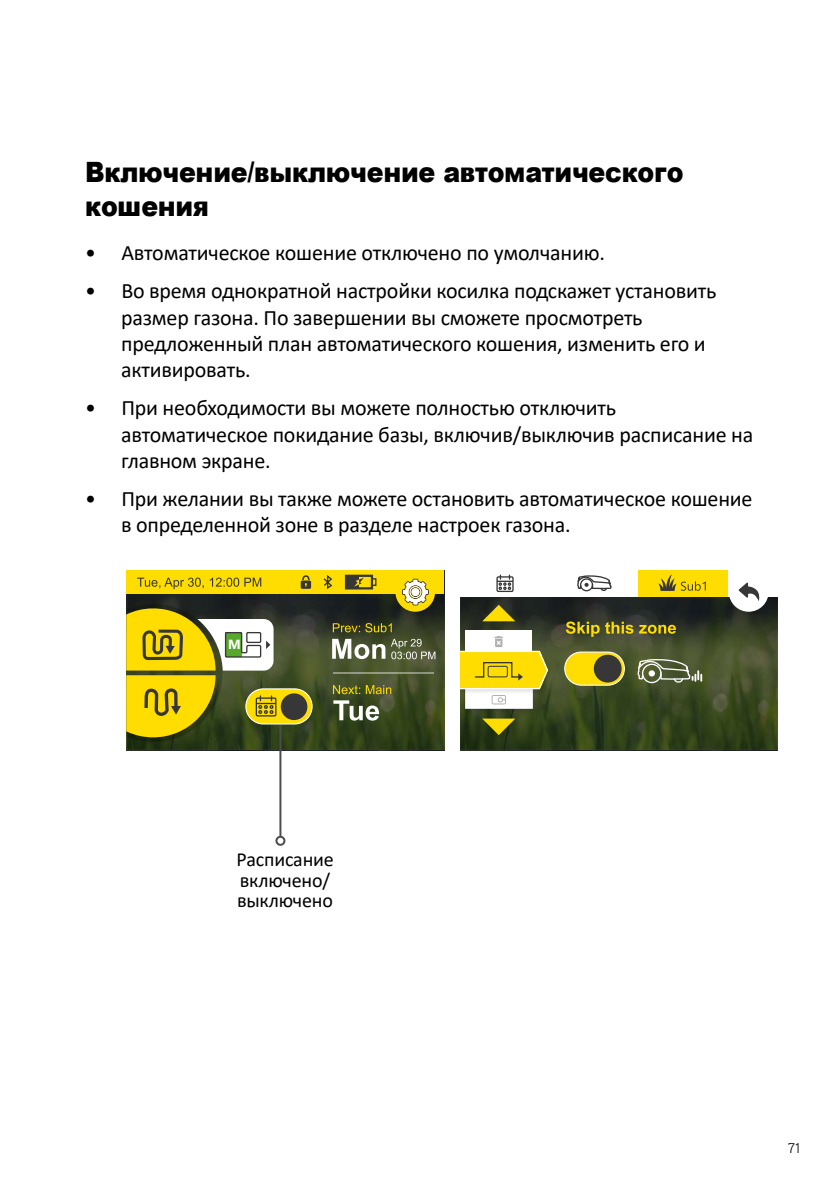
<style>
.page{position:relative;width:840px;height:1191px;background:#fff}
.page>*{position:absolute;margin:0;border:0;box-sizing:border-box;transform-origin:0 0}
.t1{font:900 28px/33.6px "Arial";letter-spacing:-.01em;color:#000;scale:.9 1}
.t2{font:22px/26.4px "Calibri";letter-spacing:-.01em;color:#000}
.t3{font:20px/20px "Calibri";letter-spacing:-.01em;color:#000}
.t4{font:14px "Aaux Next";color:#000}
.t5{font:700 13.2px "Segoe UI";color:#fff}
</style>
<div class="page">
<svg style="left:126px;top:594px;width:318px;height:156px;background:#353f24"></svg>
<div style="left:126px;top:570px;width:318px;height:24px;background:#fd0"></div>
<svg style="left:137px;top:577px;width:124px;height:12px"></svg>
<svg style="left:323px;top:575px;width:10px;height:14px"></svg>
<svg style="left:300px;top:575px;width:11px;height:14px"></svg>
<div style="left:371px;top:578px;width:5px;height:8px;border:1px solid #373737"></div>
<div style="left:345px;top:574px;width:28px;height:15px;border:2px solid #373737"></div>
<div style="left:346px;top:576px;width:13px;height:12px;background:#373737"></div>
<svg style="left:354px;top:578px;width:9px;height:8px"></svg>
<hr style="left:333px;top:672px;width:100px;height:2px;background:#fff">
<svg style="left:332px;top:623px;width:59px;height:9px"></svg>
<svg style="left:332px;top:639px;width:103px;height:20px"></svg>
<svg style="left:333px;top:685px;width:58px;height:9px"></svg>
<svg style="left:333px;top:700px;width:46px;height:20px"></svg>
<div style="left:395px;top:572px;width:40px;height:40px;background:#fd0;border-radius:50%"></div>
<svg style="left:402px;top:579px;width:26px;height:26px"></svg>
<svg style="left:246px;top:689px;width:66px;height:35px"></svg>
<div style="left:245px;top:688px;width:67px;height:36px;border:1px solid #fff;border-radius:18px"></div>
<div style="left:280px;top:693px;width:27px;height:27px;background:#373737;border-radius:50%"></div>
<svg style="left:126px;top:603px;width:150px;height:139px;background:#a2992e"></svg>
<hr style="left:279px;top:725px;width:2px;height:112px;background:#4d4d4f">
<div style="left:275px;top:836px;width:10px;height:10px;border:2px solid #4d4d4f;border-radius:50%"></div>
<svg style="left:460px;top:596px;width:317px;height:154px;background:#374125"></svg>
<div style="left:638px;top:570px;width:89px;height:26px;background:#fd0"></div>
<div style="left:496px;top:576px;width:17px;height:16px;border:1px solid #373737"></div>
<svg style="left:497px;top:575px;width:15px;height:15px"></svg>
<svg style="left:576px;top:575px;width:36px;height:31px"></svg>
<img style="left:460px;top:704px;width:78px;height:13px">
<svg style="left:482px;top:718px;width:33px;height:17px"></svg>
<svg style="left:482px;top:605px;width:33px;height:16px"></svg>
<div style="left:465px;top:631px;width:67px;height:31px;background:#fff"></div>
<svg style="left:565px;top:621px;width:110px;height:16px;background:#746d22"></svg>
<img style="left:548px;top:647px;width:5px;height:49px">
<img style="left:562px;top:698px;width:66px;height:40px">
<div style="left:586px;top:709px;width:5px;height:17px;background:#30401d"></div>
<svg style="left:596px;top:709px;width:5px;height:17px"></svg>
<div style="left:564px;top:652px;width:60px;height:33px;background:#fd0;border-radius:17px"></div>
<div style="left:564px;top:651px;width:60px;height:34px;border:1px solid #fff;border-radius:17px"></div>
<div style="left:593px;top:654px;width:28px;height:28px;background:#373737;border-radius:50%"></div>
<svg style="left:636px;top:657px;width:65px;height:37px;background:#656f4e"></svg>
<svg style="left:460px;top:636px;width:88px;height:68px"></svg>
<div style="left:728px;top:572px;width:40px;height:40px;background:#fff;border-radius:50%"></div>
<svg style="left:738px;top:582px;width:22px;height:19px"></svg>
<svg style="left:658px;top:574px;width:47px;height:17px"></svg>
<p class="t1" style="left:85px;top:154px;width:666px">Включение/выключение автоматического кошения</p>
<p class="t2" style="left:85px;top:239px;width:521px">• Автоматическое кошение отключено по умолчанию.</p>
<p class="t2" style="left:121px;top:277px;width:596px;text-indent:-36px">• Во время однократной настройки косилка подскажет установить размер газона. По завершении вы сможете просмотреть предложенный план автоматического кошения, изменить его и активировать.</p>
<p class="t2" style="left:121px;top:394px;width:633px;text-indent:-36px">• При необходимости вы можете полностью отключить автоматическое покидание базы, включив/выключив расписание на главном экране.</p>
<p class="t2" style="left:121px;top:484px;width:632px;text-indent:-36px">• При желании вы также можете остановить автоматическое кошение в определенной зоне в разделе настроек газона.</p>
<p class="t5" style="left:228px;top:632px;width:14px">M</p>
<p class="t3" style="left:236px;top:849px;width:99px">Расписание включено/ выключено</p>
<p class="t4" style="left:787px;top:1139px;width:14px">71</p>
</div>
